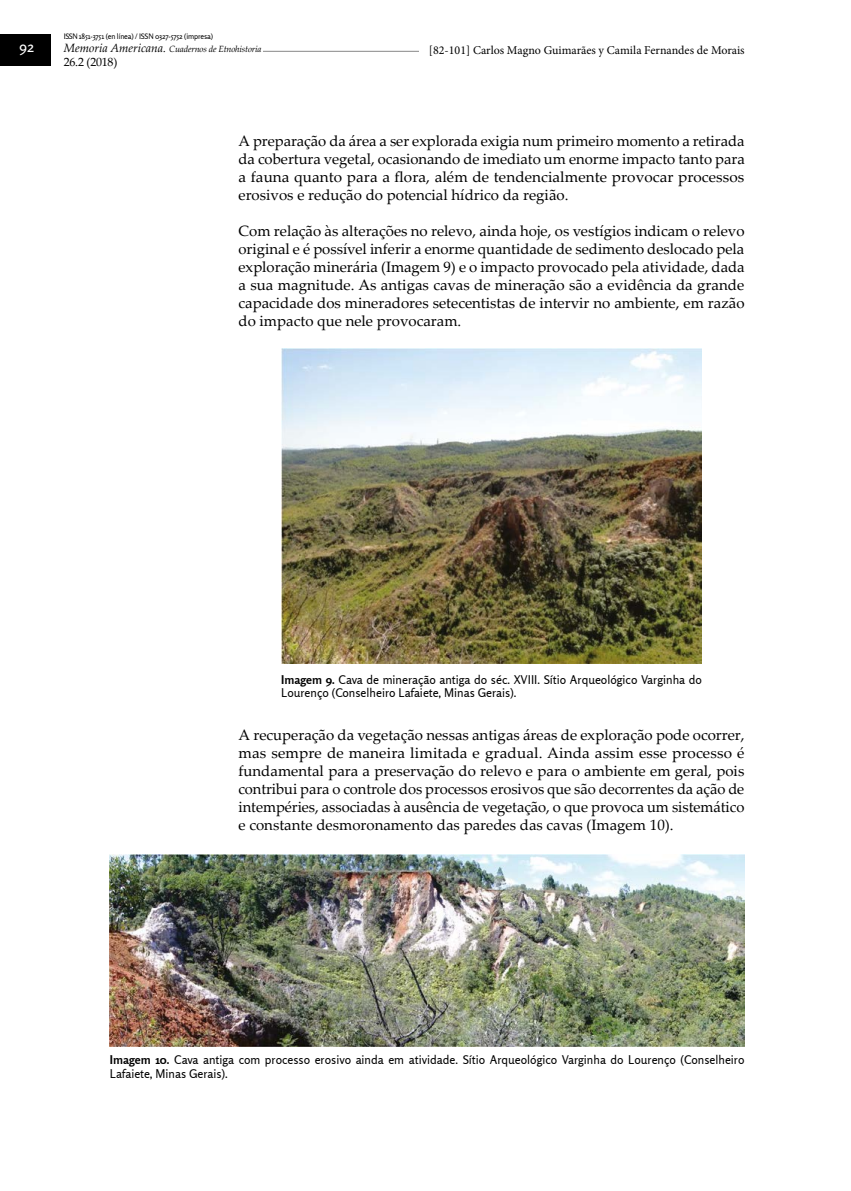
<style>
.page{position:relative;width:851px;height:1191px;background:#fff}
.page>*{position:absolute;margin:0;border:0;box-sizing:border-box;transform-origin:0 0}
.t1{font:15px/18px "Palatino Linotype";color:#000;text-align:justify}
.t2{font:15px "Rosario";color:#fff}
.t3{font:12px/13.5px "Rosario";color:#000}
.t4{font:12px "Minion Pro";color:#000}
.t5{font:12px "Palatino Linotype";letter-spacing:-.02em;color:#000}
.t6{font:italic 9px "Palatino Linotype";letter-spacing:-.02em;color:#000}
.t7{font:7.5px "Rosario";letter-spacing:-.02em;color:#000}
.s1{font-size:12px}
.s2{font-weight:700}
</style>
<div class="page">
<hr style="left:263px;top:51px;width:470px;height:1px;background:#878787">
<div style="left:0;top:35px;width:50px;height:31px;background:#000"></div>
<div style="left:419px;top:45px;width:325px;height:21px;background:#fff"></div>
<img style="left:281px;top:349px;width:420px;height:314px">
<img style="left:110px;top:854px;width:634px;height:192px">
<p class="t7" style="left:64px;top:32px;width:151px">ISSN 1851-3751 (en línea) / ISSN 0327-5752 (impresa)</p>
<p class="t6" style="left:64px;top:43px;width:199px"><span class="s1">Memoria Americana.</span> Cuadernos de Etnohistoria</p>
<p class="t5" style="left:64px;top:53px;width:55px">26.2 (2018)</p>
<p class="t2" style="left:19px;top:38px;width:16px">92</p>
<p class="t4" style="left:429px;top:42px;width:317px">[82-101] Carlos Magno Guimarães y Camila Fernandes de Morais</p>
<p class="t1" style="left:238px;top:131px;width:507px">A preparação da área a ser explorada exigia num primeiro momento a retirada da cobertura vegetal, ocasionando de imediato um enorme impacto tanto para a fauna quanto para a flora, além de tendencialmente provocar processos erosivos e redução do potencial hídrico da região.</p>
<p class="t1" style="left:238px;top:221px;width:507px">Com relação às alterações no relevo, ainda hoje, os vestígios indicam o relevo original e é possível inferir a enorme quantidade de sedimento deslocado pela exploração minerária (Imagem 9) e o impacto provocado pela atividade, dada a sua magnitude. As antigas cavas de mineração são a evidência da grande capacidade dos mineradores setecentistas de intervir no ambiente, em razão do impacto que nele provocaram.</p>
<p class="t3" style="left:281px;top:672px;width:422px"><span class="s2">Imagem 9.</span> Cava de mineração antiga do séc. XVIII. Sítio Arqueológico Varginha do<br>Lourenço (Conselheiro Lafaiete, Minas Gerais).</p>
<p class="t1" style="left:238px;top:725px;width:507px">A recuperação da vegetação nessas antigas áreas de exploração pode ocorrer, mas sempre de maneira limitada e gradual. Ainda assim esse processo é fundamental para a preservação do relevo e para o ambiente em geral, pois contribui para o controle dos processos erosivos que são decorrentes da ação de intempéries, associadas à ausência de vegetação, o que provoca um sistemático e constante desmoronamento das paredes das cavas (Imagem 10).</p>
<p class="t3" style="left:110px;top:1053px;width:636px"><span class="s2">Imagem 10.</span> Cava antiga com processo erosivo ainda em atividade. Sítio Arqueológico Varginha do Lourenço (Conselheiro<br>Lafaiete, Minas Gerais).</p>
</div>
